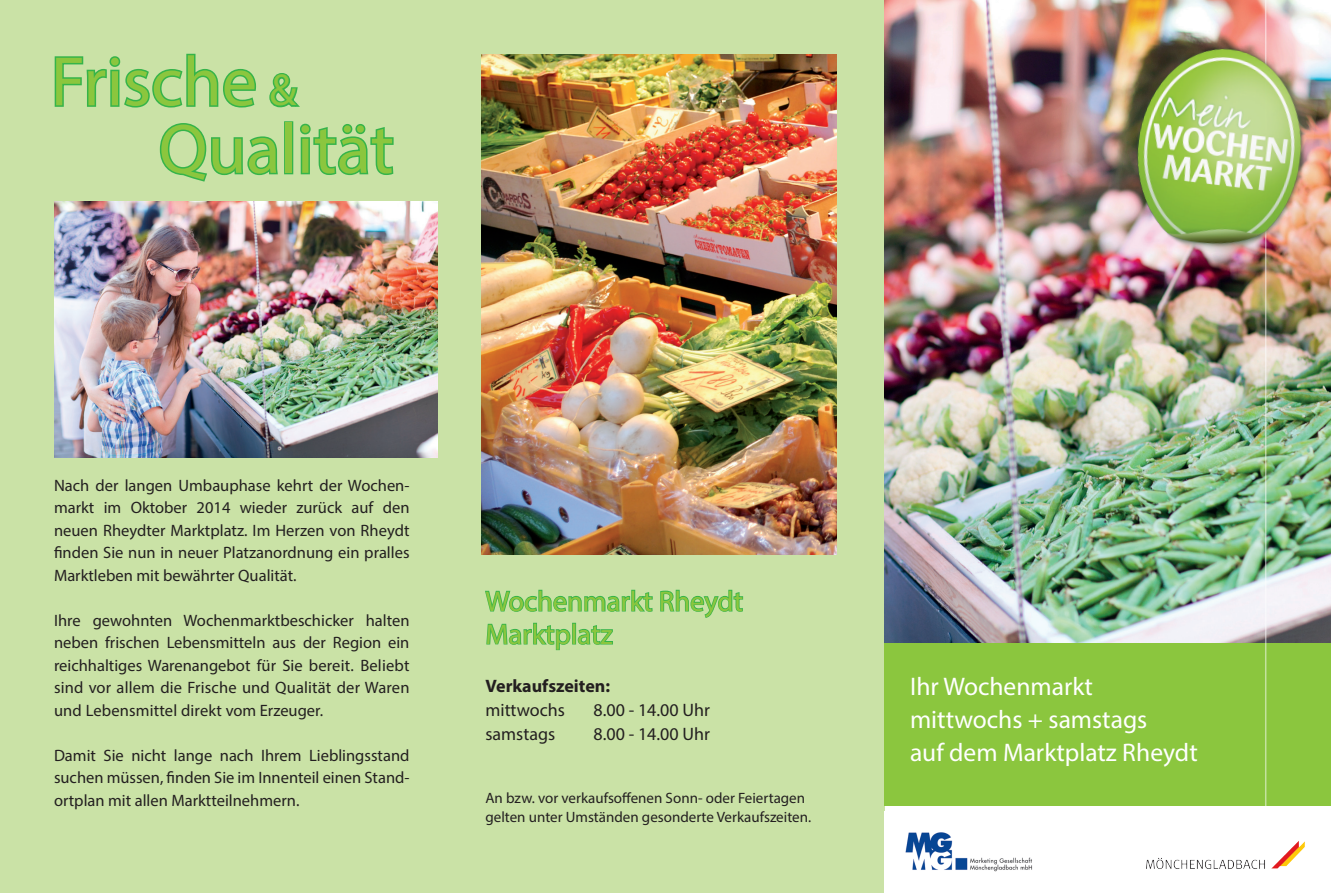
<style>
.page{position:relative;width:1331px;height:893px;background:#fff}
.page>*{position:absolute;margin:0;border:0;box-sizing:border-box;transform-origin:0 0}
.t1{font:70.5px/67.5px "Myriad Pro";color:#8bc63e}
.t2{font:28.5px/33px "Myriad Pro";color:#8bc63e}
.t3{font:25.5px/33px "Myriad Pro";color:#fff}
.t4{font:18px "Myriad Pro";color:#231f20}
.t5{font:700 18px "Myriad Pro";color:#231f20}
.t6{font:16.5px/22.5px "Myriad Pro";color:#231f20;text-align:justify}
.t7{font:15px/19.5px "Myriad Pro";color:#231f20}
.s1{font-size:45px}
</style>
<div class="page">
<div style="left:0;top:0;width:884px;height:893px;background:#cae2a6"></div>
<img style="left:884px;top:0;width:447px;height:643px">
<img style="left:905px;top:832px;width:127px;height:40px">
<div style="left:884px;top:643px;width:447px;height:162px;background:#8bc63e"></div>
<img style="left:54px;top:202px;width:384px;height:256px">
<svg style="left:54px;top:53px;width:202px;height:55px"></svg>
<svg style="left:269px;top:73px;width:31px;height:35px"></svg>
<svg style="left:159px;top:123px;width:119px;height:59px"></svg>
<div style="left:284px;top:121px;width:9px;height:53px;border:3px solid #35b44a"></div>
<svg style="left:300px;top:123px;width:94px;height:53px"></svg>
<svg style="left:660px;top:589px;width:84px;height:29px"></svg>
<svg style="left:485px;top:589px;width:168px;height:62px"></svg>
<img style="left:481px;top:54px;width:356px;height:501px">
<img style="left:1146px;top:841px;width:159px;height:28px">
<hr style="left:1265px;top:0;width:1px;height:821px;background:#fff">
<img style="left:1112px;top:26px;width:212px;height:238px">
<h1 class="t1" style="left:159px;top:47px;width:237px;text-indent:-108px">Frische <span class="s1">&amp;<br></span>Qualität</h1>
<p class="t6" style="left:54px;top:474px;width:357px">Nach der langen Umbauphase kehrt der Wochen&shy;markt im Oktober 2014 wieder zurück auf den neuen Rheydter Marktplatz. Im Herzen von Rheydt finden Sie nun in neuer Platzanordnung ein pralles Marktleben mit bewährter Qualität.</p>
<p class="t6" style="left:54px;top:609px;width:357px">Ihre gewohnten Wochenmarktbeschicker halten neben frischen Lebensmitteln aus der Region ein reichhaltiges Warenangebot für Sie bereit. Beliebt sind vor allem die Frische und Qualität der Waren und Lebensmittel direkt vom Erzeuger.</p>
<p class="t6" style="left:54px;top:744px;width:357px">Damit Sie nicht lange nach Ihrem Lieblingsstand suchen müssen, finden Sie im Innenteil einen Stand&shy;ortplan mit allen Marktteilnehmern.</p>
<h2 class="t2" style="left:485px;top:584px;width:259px">Wochenmarkt Rheydt<br>Marktplatz</h2>
<p class="t5" style="left:485px;top:674px;width:126px">Verkaufszeiten:</p>
<p class="t4" style="left:485px;top:699px;width:81px">mittwochs</p>
<p class="t4" style="left:593px;top:699px;width:118px">8.00 - 14.00 Uhr</p>
<p class="t4" style="left:485px;top:723px;width:71px">samstags</p>
<p class="t4" style="left:593px;top:723px;width:118px">8.00 - 14.00 Uhr</p>
<p class="t7" style="left:485px;top:788px;width:327px">An bzw. vor verkaufsoffenen Sonn- oder Feiertagen gelten unter Umständen gesonderte Verkaufszeiten.</p>
<h3 class="t3" style="left:910px;top:669px;width:289px">Ihr Wochenmarkt mittwochs + samstags<br>auf dem Marktplatz Rheydt</h3>
</div>
